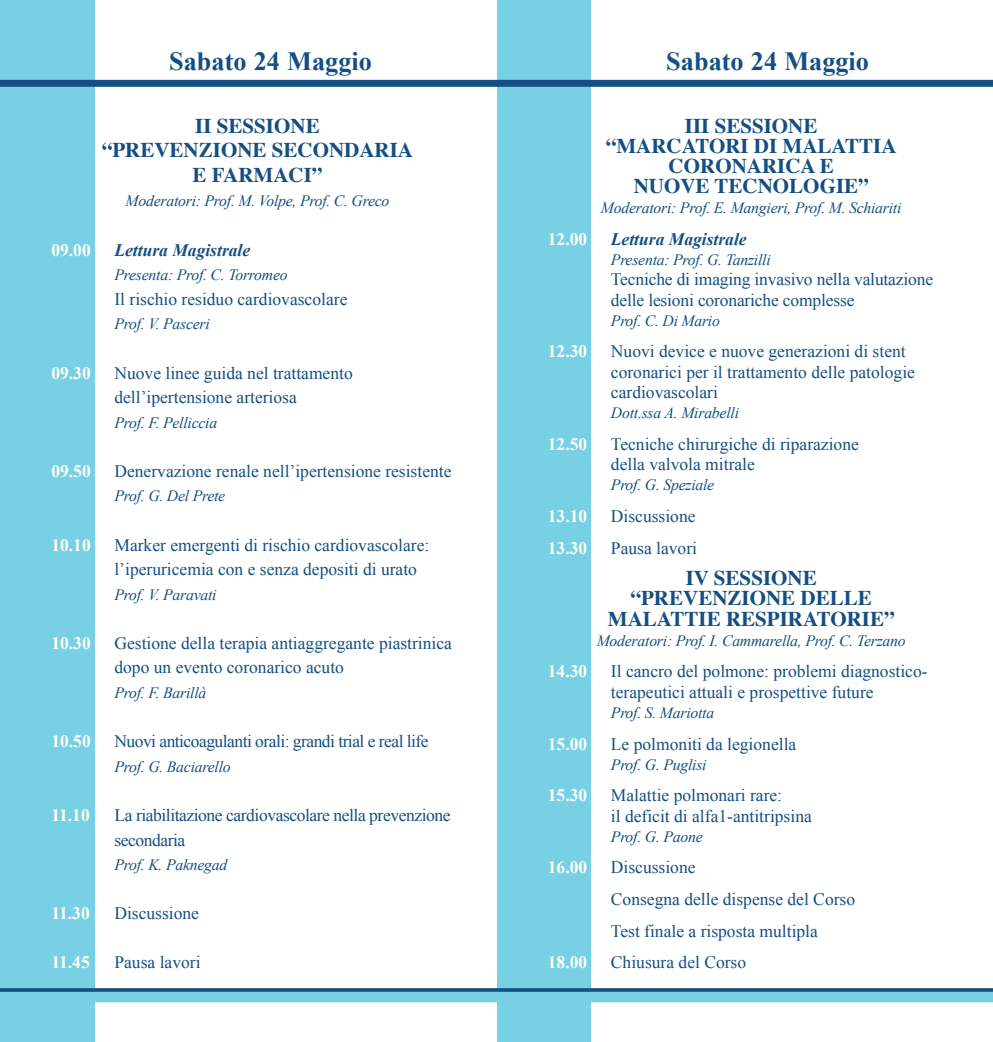
<style>
.page{position:relative;width:993px;height:1042px;background:#fff}
.page>*{position:absolute;margin:0;border:0;box-sizing:border-box;transform-origin:0 0}
.t1{font:700 26.25px "Times New Roman";color:#144e82}
.t2{font:700 21px/20.1px "Times";color:#144e82;text-align:center}
.t3{font:17.5px/20.1px "Times New Roman";color:#144e82}
.t4{font:700 17.5px "Times New Roman";color:#fff}
.t5{font:17.5px/24.5px "Times New Roman";letter-spacing:-.025em;color:#144e82}
.t6{font:17.5px "Times New Roman";letter-spacing:-.03em;color:#144e82}
.t7{font:italic 700 17.5px "Times New Roman";color:#144e82}
.t8{font:italic 15.75px "Times New Roman";letter-spacing:-.015em;color:#144e82}
</style>
<div class="page">
<div style="left:497px;top:0;width:93px;height:1042px;background:#78d0e4"></div>
<div style="left:0;top:0;width:94px;height:1042px;background:#78d0e4"></div>
<svg style="left:0;top:988px;width:992px;height:4px;background:#225b8c"></svg>
<div style="left:0;top:992px;width:992px;height:10px;background:#78d0e4"></div>
<div style="left:0;top:80px;width:992px;height:7px;background:#144e82"></div>
<h1 class="t1" style="left:169px;top:46px;width:204px">Sabato 24 Maggio</h1>
<h1 class="t1" style="left:666px;top:46px;width:204px">Sabato 24 Maggio</h1>
<p class="t2" style="left:102px;top:115px;width:312px;line-height:24.5px">II SESSIONE<br>“PREVENZIONE SECONDARIA<br>E FARMACI”</p>
<p class="t8" style="left:125px;top:192px;width:265px">Moderatori: Prof. M. Volpe, Prof. C. Greco</p>
<p class="t4" style="left:51px;top:240px;width:41px">09.00</p>
<p class="t7" style="left:114px;top:240px;width:137px">Lettura Magistrale</p>
<p class="t8" style="left:114px;top:266px;width:175px">Presenta: Prof. C. Torromeo</p>
<p class="t3" style="left:114px;top:289px;width:234px">il rischio residuo cardiovascolare</p>
<p class="t8" style="left:114px;top:315px;width:97px">Prof. V. Pasceri</p>
<p class="t4" style="left:51px;top:363px;width:41px">09.30</p>
<p class="t3" style="left:114px;top:360px;width:240px;line-height:24.5px">nuove linee guida nel trattamento dell’ipertensione arteriosa</p>
<p class="t8" style="left:114px;top:414px;width:104px">Prof. F. Pelliccia</p>
<p class="t4" style="left:51px;top:461px;width:41px">09.50</p>
<p class="t3" style="left:114px;top:461px;width:338px">denervazione renale nell’ipertensione resistente</p>
<p class="t8" style="left:114px;top:487px;width:112px">Prof. G. Del Prete</p>
<p class="t4" style="left:51px;top:535px;width:41px">10.10</p>
<p class="t3" style="left:114px;top:532px;width:316px;line-height:24.5px">Marker emergenti di rischio cardiovascolare: l’iperuricemia con e senza depositi di urato</p>
<p class="t8" style="left:114px;top:586px;width:104px">Prof. V. Paravati</p>
<p class="t4" style="left:51px;top:633px;width:41px">10.30</p>
<p class="t3" style="left:114px;top:631px;width:339px;line-height:24.5px">Gestione della terapia antiaggregante piastrinica dopo un evento coronarico acuto</p>
<p class="t8" style="left:114px;top:684px;width:93px">Prof. F. Barillà</p>
<p class="t4" style="left:51px;top:731px;width:41px">10.50</p>
<p class="t6" style="left:114px;top:731px;width:315px">nuovi anticoagulanti orali: grandi trial e real life</p>
<p class="t8" style="left:114px;top:758px;width:118px">Prof. G. Baciarello</p>
<p class="t4" style="left:51px;top:805px;width:40px">11.10</p>
<p class="t5" style="left:114px;top:803px;width:337px">la riabilitazione cardiovascolare nella prevenzione secondaria</p>
<p class="t8" style="left:114px;top:856px;width:114px">Prof. K. Paknegad</p>
<p class="t4" style="left:51px;top:903px;width:40px">11.30</p>
<p class="t3" style="left:114px;top:903px;width:86px">discussione</p>
<p class="t4" style="left:51px;top:953px;width:40px">11.45</p>
<p class="t3" style="left:114px;top:952px;width:88px">pausa lavori</p>
<p class="t2" style="left:605px;top:117px;width:292px">III SESSIONE<br>“MARCATORI DI MALATTIA<br>CORONARICA E<br>NUOVE TECNOLOGIE”</p>
<p class="t8" style="left:600px;top:199px;width:302px">Moderatori: Prof. E. Mangieri, Prof. M. Schiariti</p>
<p class="t4" style="left:547px;top:229px;width:41px">12.00</p>
<p class="t7" style="left:610px;top:229px;width:137px">Lettura Magistrale</p>
<p class="t8" style="left:610px;top:251px;width:161px">Presenta: Prof. G. Tanzilli</p>
<p class="t3" style="left:610px;top:269px;width:323px">tecniche di imaging invasivo nella valutazione delle lesioni coronariche complesse</p>
<p class="t8" style="left:610px;top:312px;width:110px">Prof. C. Di Mario</p>
<p class="t4" style="left:547px;top:342px;width:41px">12.30</p>
<p class="t3" style="left:610px;top:341px;width:305px">nuovi device e nuove generazioni di stent coronarici per il trattamento delle patologie cardiovascolari</p>
<p class="t8" style="left:610px;top:404px;width:130px">Dott.ssa A. Mirabelli</p>
<p class="t4" style="left:547px;top:434px;width:41px">12.50</p>
<p class="t3" style="left:610px;top:434px;width:249px">tecniche chirurgiche di riparazione della valvola mitrale</p>
<p class="t8" style="left:610px;top:476px;width:105px">Prof. G. Speziale</p>
<p class="t4" style="left:547px;top:506px;width:41px">13.10</p>
<p class="t3" style="left:610px;top:506px;width:86px">discussione</p>
<p class="t4" style="left:547px;top:538px;width:41px">13.30</p>
<p class="t3" style="left:610px;top:537px;width:88px">pausa lavori</p>
<p class="t2" style="left:607px;top:570px;width:288px">IV SESSIONE “PREVENZIONE DELLE<br>MALATTIE RESPIRATORIE”</p>
<p class="t8" style="left:596px;top:632px;width:310px">Moderatori: Prof. I. Cammarella, Prof. C. Terzano</p>
<p class="t4" style="left:547px;top:662px;width:41px">14.30</p>
<p class="t3" style="left:610px;top:661px;width:318px">il cancro del polmone: problemi diagnostico&shy;terapeutici attuali e prospettive future</p>
<p class="t8" style="left:610px;top:704px;width:105px">Prof. S. Mariotta</p>
<p class="t4" style="left:547px;top:734px;width:41px">15.00</p>
<p class="t3" style="left:610px;top:733px;width:187px">le polmoniti da legionella</p>
<p class="t8" style="left:610px;top:755px;width:97px">Prof. G. Puglisi</p>
<p class="t4" style="left:547px;top:786px;width:41px">15.30</p>
<p class="t3" style="left:610px;top:785px;width:202px">Malattie polmonari rare:<br>il deficit di alfa1-antitripsina</p>
<p class="t8" style="left:610px;top:828px;width:93px">Prof. G. Paone</p>
<p class="t4" style="left:547px;top:858px;width:41px">16.00</p>
<p class="t3" style="left:610px;top:851px;width:246px;line-height:31.7px">discussione<br>consegna delle dispense del corso test finale a risposta multipla</p>
<p class="t4" style="left:547px;top:953px;width:41px">18.00</p>
<p class="t3" style="left:610px;top:952px;width:137px">chiusura del corso</p>
</div>
